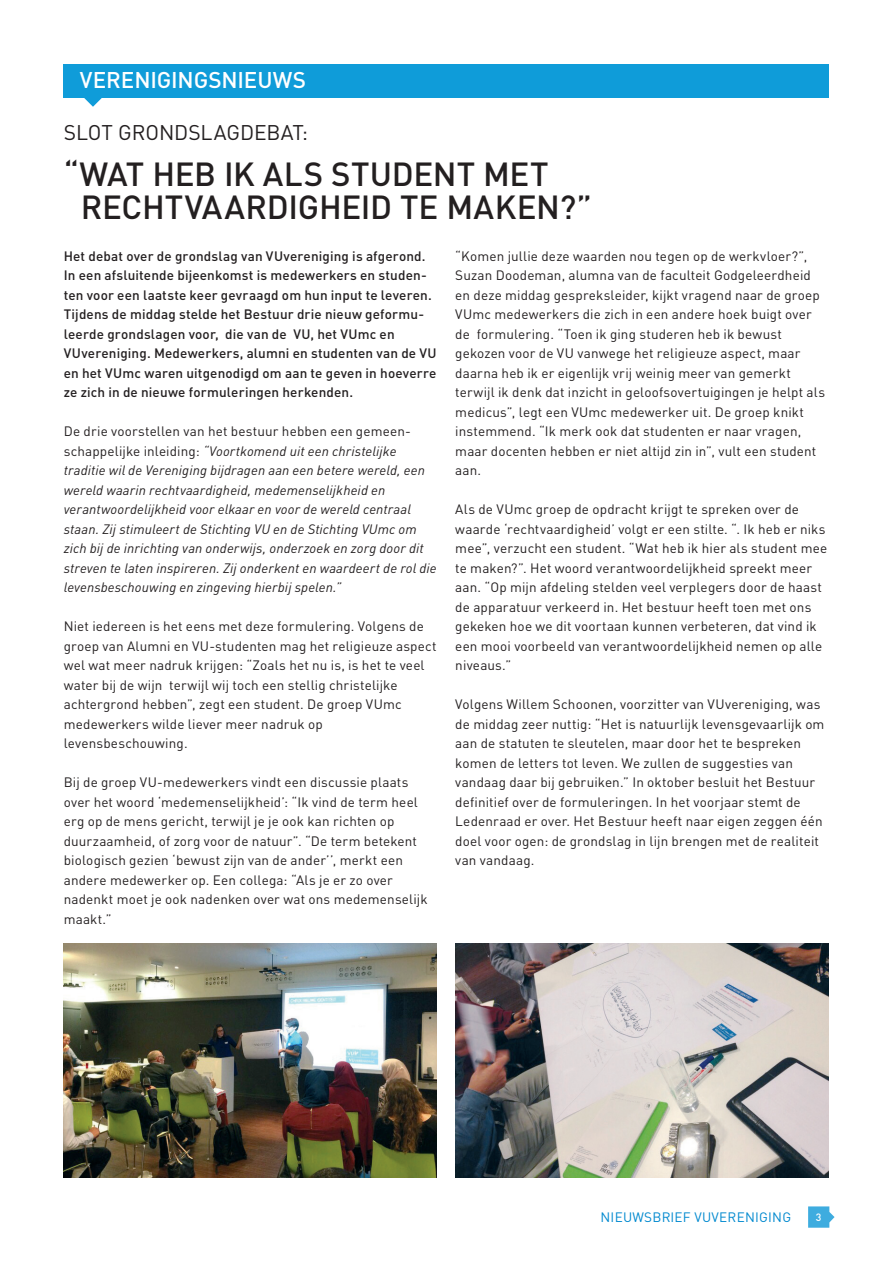
<style>
.page{position:relative;width:893px;height:1263px;background:#fff}
.page>*{position:absolute;margin:0;border:0;box-sizing:border-box;transform-origin:0 0}
.Kop_18pt{font:500 33px/33px "DIN Pro";letter-spacing:-.01em;color:#231f20}
.Kop_15pt_wit{font:500 22.5px "DIN Pro";letter-spacing:-.005em;color:#fff}
.Kop_18pt-2{font:21px "DIN Pro";letter-spacing:-.005em;color:#231f20}
.Platte_tekst_zwart{font:13.5px/19.5px "DIN Pro";letter-spacing:.01em;color:#231f20}
.Platte_tekst_zwart-2{font:italic 13.5px/19.5px "DIN Pro";letter-spacing:.01em;color:#231f20}
.Platte_tekst_zwart-3{font:500 13.5px/19.5px "DIN Pro";letter-spacing:.01em;color:#231f20}
.t1{font:13.5px "DIN Pro";letter-spacing:.02em;color:#0089cf}
.t2{font:500 10.5px "DIN Pro";color:#fff}
.s1{font-style:normal}
</style>
<div class="page">
<svg style="left:80px;top:97px;width:26px;height:10px"></svg>
<div style="left:63px;top:64px;width:765px;height:33px;background:#0f9cd9"></div>
<img style="left:64px;top:943px;width:373px;height:234px">
<img style="left:455px;top:943px;width:373px;height:234px">
<svg style="left:808px;top:1206px;width:26px;height:22px"></svg>
<p class="Kop_15pt_wit" style="left:80px;top:62px;width:228px">VERENIGINGSNIEUWS</p>
<p class="Kop_18pt-2" style="left:64px;top:115px;width:246px">SLOT GRONDSLAGDEBAT:</p>
<p class="Kop_18pt" style="left:81px;top:154px;width:513px;text-indent:-17px">“WAT HEB IK ALS STUDENT MET<br>RECHTVAARDIGHEID TE MAKEN?”</p>
<p class="Platte_tekst_zwart-3" style="left:64px;top:244px;width:374px">Het debat over de grondslag van VUvereniging is afgerond.<br>In een afsluitende bijeenkomst is medewerkers en studen&shy;ten voor een laatste keer gevraagd om hun input te leveren.<br>Tijdens de middag stelde het Bestuur drie nieuw geformu&shy;leerde grondslagen voor, die van de VU, het VUmc en VUvereniging. Medewerkers, alumni en studenten van de VU en het VUmc waren uitgenodigd om aan te geven in hoeverre ze zich in de nieuwe formuleringen herkenden.</p>
<p class="Platte_tekst_zwart-2" style="left:64px;top:420px;width:374px"><span class="s1">De drie voorstellen van het bestuur hebben een gemeen&shy;schappelijke inleiding:</span> “Voortkomend uit een christelijke traditie wil de Vereniging bijdragen aan een betere wereld, een wereld waarin rechtvaardigheid, medemenselijkheid en verantwoordelijkheid voor elkaar en voor de wereld centraal staan. Zij stimuleert de Stichting VU en de Stichting VUmc om zich bij de inrichting van onderwijs, onderzoek en zorg door dit streven te laten inspireren. Zij onderkent en waardeert de rol die levensbeschouwing en zingeving hierbij spelen.”</p>
<p class="Platte_tekst_zwart" style="left:64px;top:615px;width:374px">Niet iedereen is het eens met deze formulering. Volgens de groep van Alumni en VU-studenten mag het religieuze aspect wel wat meer nadruk krijgen: “Zoals het nu is, is het te veel water bij de wijn terwijl wij toch een stellig christelijke achtergrond hebben”, zegt een student. De groep VUmc medewerkers wilde liever meer nadruk op levensbeschouwing.</p>
<p class="Platte_tekst_zwart" style="left:64px;top:771px;width:365px">Bij de groep VU-medewerkers vindt een discussie plaats over het woord ‘medemenselijkheid’: “Ik vind de term heel erg op de mens gericht, terwijl je je ook kan richten op duurzaamheid, of zorg voor de natuur”. “De term betekent biologisch gezien ‘bewust zijn van de ander’’, merkt een andere medewerker op. Een collega: “Als je er zo over nadenkt moet je ook nadenken over wat ons medemenselijk maakt.”</p>
<p class="Platte_tekst_zwart" style="left:455px;top:245px;width:371px">“Komen jullie deze waarden nou tegen op de werkvloer?”, Suzan Doodeman, alumna van de faculteit Godgeleerdheid en deze middag gespreksleider, kijkt vragend naar de groep VUmc medewerkers die zich in een andere hoek buigt over de formulering. “Toen ik ging studeren heb ik bewust gekozen voor de VU vanwege het religieuze aspect, maar daarna heb ik er eigenlijk vrij weinig meer van gemerkt terwijl ik denk dat inzicht in geloofsovertuigingen je helpt als medicus”, legt een VUmc medewerker uit. De groep knikt instemmend. “Ik merk ook dat studenten er naar vragen, maar docenten hebben er niet altijd zin in”, vult een student aan.</p>
<p class="Platte_tekst_zwart" style="left:455px;top:498px;width:374px">Als de VUmc groep de opdracht krijgt te spreken over de waarde ‘rechtvaardigheid’ volgt er een stilte. “. Ik heb er niks mee”, verzucht een student. “Wat heb ik hier als student mee te maken?”. Het woord verantwoordelijkheid spreekt meer aan. “Op mijn afdeling stelden veel verplegers door de haast de apparatuur verkeerd in. Het bestuur heeft toen met ons gekeken hoe we dit voortaan kunnen verbeteren, dat vind ik een mooi voorbeeld van verantwoordelijkheid nemen op alle niveaus.”</p>
<p class="Platte_tekst_zwart" style="left:455px;top:693px;width:371px">Volgens Willem Schoonen, voorzitter van VUvereniging, was de middag zeer nuttig: “Het is natuurlijk levensgevaarlijk om aan de statuten te sleutelen, maar door het te bespreken komen de letters tot leven. We zullen de suggesties van vandaag daar bij gebruiken.” In oktober besluit het Bestuur definitief over de formuleringen. In het voorjaar stemt de Ledenraad er over. Het Bestuur heeft naar eigen zeggen één doel voor ogen: de grondslag in lijn brengen met de realiteit</p>
<p class="Platte_tekst_zwart" style="left:455px;top:849px;width:81px">van vandaag.</p>
<p class="t1" style="left:600px;top:1206px;width:192px">NIEUWSBRIEF VUVERENIGING</p>
<p class="t2" style="left:816px;top:1209px;width:7px">3</p>
</div>
